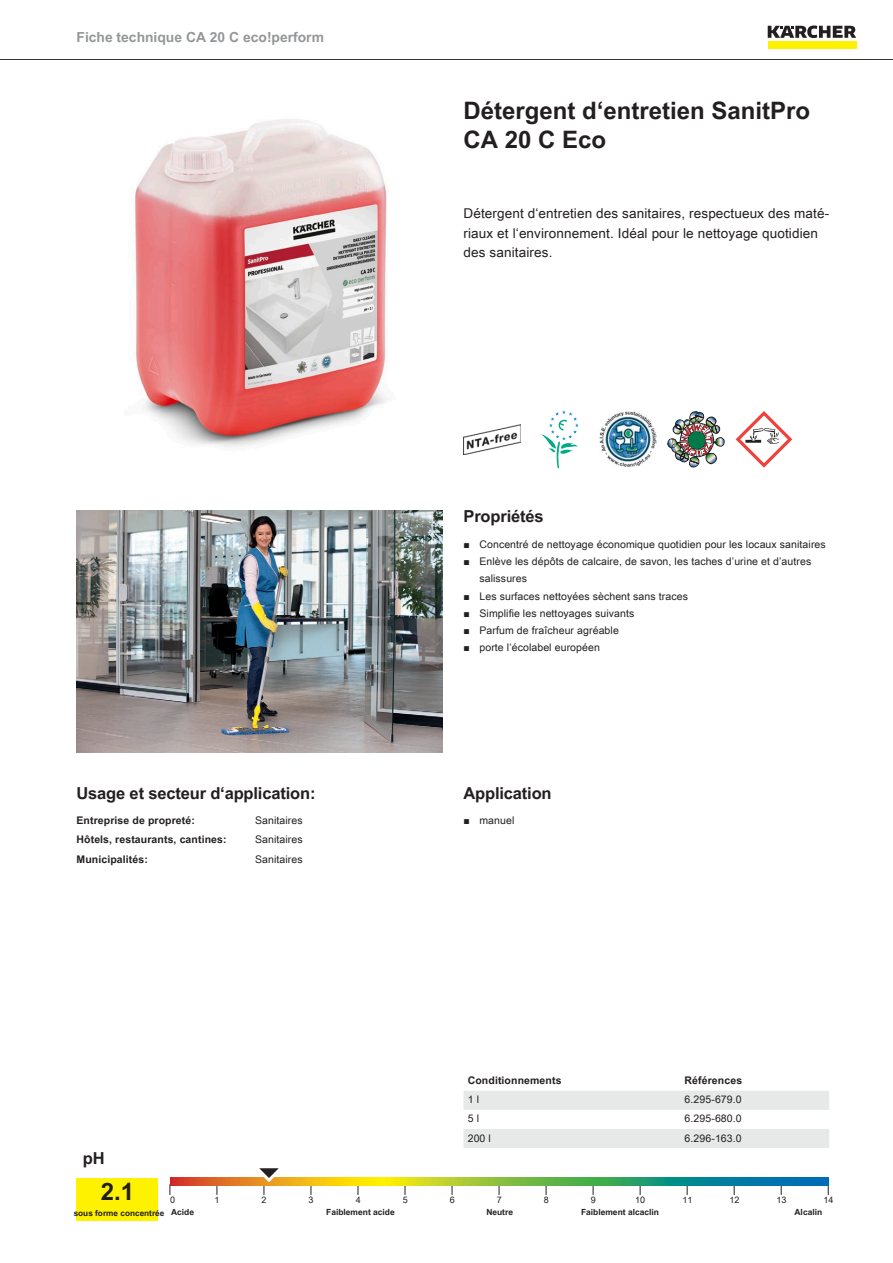
<style>
.page{position:relative;width:893px;height:1263px;background:#fff}
.page>*{position:absolute;margin:0;border:0;box-sizing:border-box;transform-origin:0 0}
.t1{font:700 24px/28.8px "Arial Unicode MS";color:#231f20}
.t2{font:700 16.5px "Arial Unicode MS";letter-spacing:-.01em;color:#231f20}
.t3{font:700 13.8px "Arial Unicode MS";color:#949698}
.t4{font:13.5px/19.5px "Arial Unicode MS";letter-spacing:.01em;color:#231f20}
.t5{font:10.5px/17.2px "Arial Unicode MS";letter-spacing:.01em;color:#231f20}
.t6{font:700 10.5px "Arial Unicode MS";letter-spacing:.01em;color:#231f20}
.t7{font:9px "Arial Unicode MS";color:#231f20}
.t8{font:700 8.4px "Arial Unicode MS";color:#231f20}
.t9{font:700 8.25px "Arial Unicode MS";color:#231f20}
.s1{font-family:"Arial"}
.s2{font-size:8.4px}
</style>
<div class="page">
<hr style="left:0;top:59px;width:893px;height:1px;background:#231f20">
<div style="left:768px;top:42px;width:88px;height:7px;background:#fff200"></div>
<svg style="left:768px;top:26px;width:88px;height:12px"></svg>
<img style="left:133px;top:119px;width:256px;height:328px">
<img style="left:463px;top:424px;width:57px;height:30px">
<svg style="left:541px;top:410px;width:38px;height:58px"></svg>
<img style="left:600px;top:411px;width:56px;height:56px">
<img style="left:668px;top:412px;width:56px;height:55px">
<svg style="left:736px;top:411px;width:56px;height:57px"></svg>
<img style="left:77px;top:510px;width:365px;height:243px">
<div style="left:77px;top:1178px;width:81px;height:42px;background:#fff200"></div>
<svg style="left:170px;top:1178px;width:658px;height:8px;background:#7ca24e"></svg>
<svg style="left:251px;top:1168px;width:39px;height:27px"></svg>
<svg style="left:463px;top:1091px;width:366px;height:57px"></svg>
<h3 class="t3" style="left:77px;top:27px;width:249px">Fiche technique CA 20 C eco!perform</h3>
<h2 class="t2" style="left:77px;top:780px;width:240px">Usage et secteur d‘application:</h2>
<p class="t6" style="left:77px;top:812px;width:120px">Entreprise de propreté:</p>
<p class="t5" style="left:255px;top:811px;width:49px">Sanitaires</p>
<p class="t6" style="left:77px;top:832px;width:152px">Hôtels, restaurants, cantines:</p>
<p class="t5" style="left:255px;top:831px;width:49px">Sanitaires</p>
<p class="t6" style="left:77px;top:851px;width:73px">Municipalités:</p>
<p class="t5" style="left:255px;top:850px;width:49px">Sanitaires</p>
<h1 class="t1" style="left:463px;top:97px;width:348px">Détergent d‘entretien SanitPro<br>CA 20 C Eco</h1>
<p class="t4" style="left:463px;top:203px;width:367px">Détergent d‘entretien des sanitaires, respectueux des maté&shy;riaux et l‘environnement. Idéal pour le nettoyage quotidien des sanitaires.</p>
<h2 class="t2" style="left:463px;top:504px;width:82px">Propriétés</h2>
<p class="t5" style="left:463px;top:535px;width:364px"><span class="s1">■</span> Concentré de nettoyage économique quotidien pour les locaux sanitaires</p>
<p class="t5" style="left:479px;top:553px;width:333px;text-indent:-16px"><span class="s1">■</span> Enlève les dépôts de calcaire, de savon, les taches d’urine et d’autres salissures</p>
<p class="t5" style="left:463px;top:587px;width:226px"><span class="s1">■</span> Les surfaces nettoyées sèchent sans traces</p>
<p class="t5" style="left:463px;top:604px;width:172px"><span class="s1">■</span> Simplifie les nettoyages suivants</p>
<p class="t5" style="left:463px;top:622px;width:157px"><span class="s1">■</span> Parfum de fraîcheur agréable</p>
<p class="t5" style="left:463px;top:639px;width:138px"><span class="s1">■</span> porte l‘écolabel européen</p>
<h2 class="t2" style="left:463px;top:780px;width:90px">Application</h2>
<p class="t5" style="left:463px;top:812px;width:52px"><span class="s1">■</span> manuel</p>
<p class="t6" style="left:468px;top:1073px;width:95px">Conditionnements</p>
<p class="t6" style="left:685px;top:1073px;width:59px">Références</p>
<p class="t5" style="left:468px;top:1091px;width:13px">1 l</p>
<p class="t5" style="left:685px;top:1091px;width:59px">6.295-679.0</p>
<p class="t5" style="left:468px;top:1110px;width:13px">5 l</p>
<p class="t5" style="left:685px;top:1110px;width:59px">6.295-680.0</p>
<p class="t5" style="left:468px;top:1129px;width:25px">200 l</p>
<p class="t5" style="left:685px;top:1129px;width:59px">6.296-163.0</p>
<h2 class="t2" style="left:83px;top:1146px;width:23px">pH</h2>
<h1 class="t1" style="left:101px;top:1178px;width:35px">2.1</h1>
<p class="t7" style="left:170px;top:1193px;width:7px">0</p>
<p class="t7" style="left:215px;top:1193px;width:7px">1</p>
<p class="t7" style="left:262px;top:1193px;width:7px">2</p>
<p class="t7" style="left:309px;top:1193px;width:7px">3</p>
<p class="t7" style="left:356px;top:1193px;width:7px">4</p>
<p class="t7" style="left:403px;top:1193px;width:7px">5</p>
<p class="t7" style="left:450px;top:1193px;width:7px">6</p>
<p class="t7" style="left:497px;top:1193px;width:7px">7</p>
<p class="t7" style="left:544px;top:1193px;width:7px">8</p>
<p class="t7" style="left:591px;top:1193px;width:7px">9</p>
<p class="t7" style="left:635px;top:1193px;width:12px">10</p>
<p class="t7" style="left:682px;top:1193px;width:12px">11</p>
<p class="t7" style="left:729px;top:1193px;width:12px">12</p>
<p class="t7" style="left:776px;top:1193px;width:12px">13</p>
<p class="t7" style="left:823px;top:1193px;width:12px">14</p>
<p class="t9" style="left:74px;top:1207px;width:122px">sous forme concentrée <span class="s2">Acide</span></p>
<p class="t8" style="left:326px;top:1206px;width:70px">Faiblement acide</p>
<p class="t8" style="left:486px;top:1206px;width:28px">Neutre</p>
<p class="t8" style="left:581px;top:1206px;width:79px">Faiblement alcaclin</p>
<p class="t8" style="left:794px;top:1206px;width:29px">Alcalin</p>
</div>
